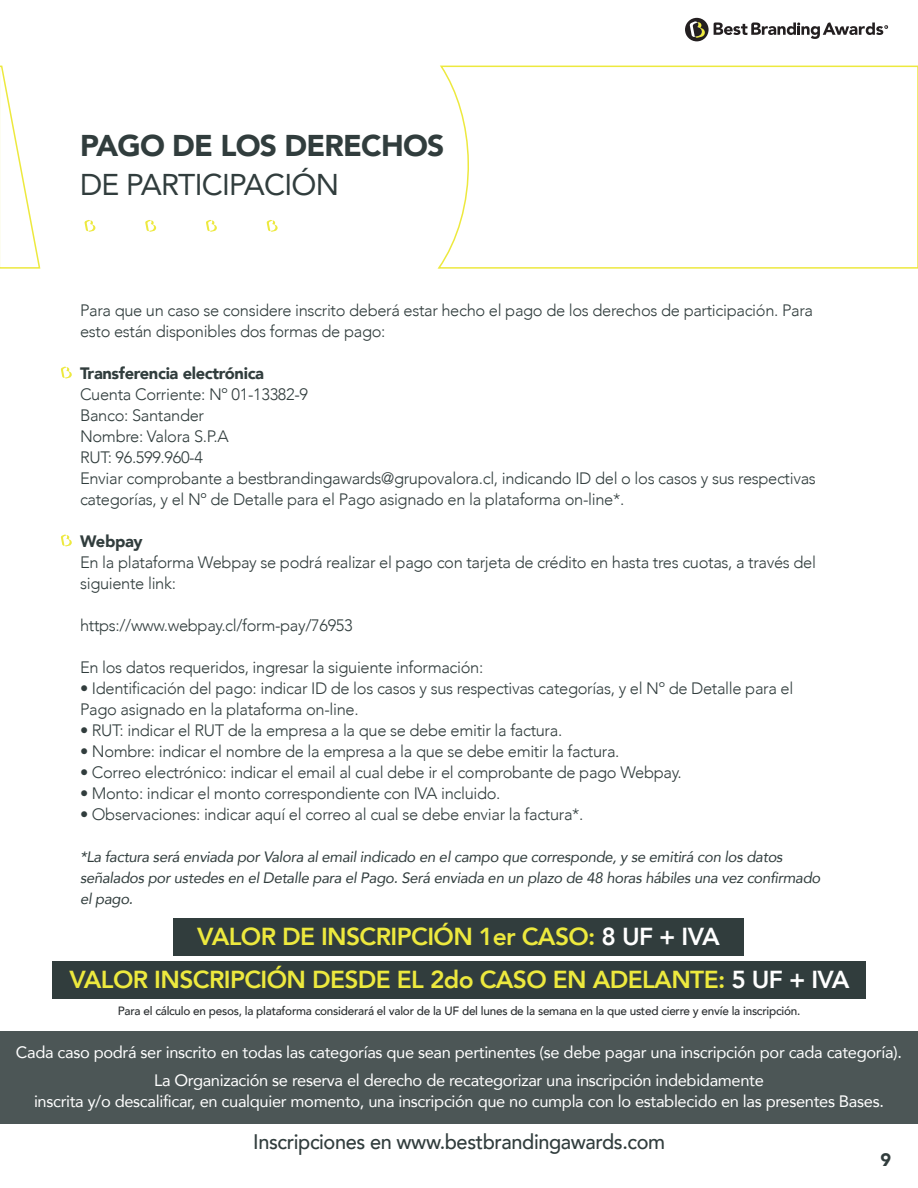
<style>
.page{position:relative;width:918px;height:1188px;background:#fff}
.page>*{position:absolute;margin:0;border:0;box-sizing:border-box;transform-origin:0 0}
.t1{font:900 30px "Avenir";letter-spacing:-.025em;color:#313d3d}
.t2{font:30px "Avenir";letter-spacing:-.025em;color:#313d3d}
.t3{font:800 24.6px/43px "Avenir";letter-spacing:-.025em;color:#ede93e;text-align:center}
.t4{font:500 21px "Avenir";letter-spacing:-.02em;color:#313d3d;scale:.95 1}
.t5{font:900 18px "Avenir";color:#313d3d}
.t6{font:300 16.5px/21px "Avenir";letter-spacing:-.02em;color:#313d3d}
.t7{font:16.5px/28.5px "Avenir";letter-spacing:-.02em;color:#fff;text-align:center}
.t8{font:900 16.5px "Avenir";letter-spacing:-.02em;color:#313d3d}
.t9{font:italic 15px/21px "Avenir";letter-spacing:-.02em;color:#313d3d}
.t10{font:500 12px "Avenir";letter-spacing:-.02em;color:#292d2f}
.s1{color:#fff}
</style>
<div class="page">
<svg style="left:714px;top:22px;width:174px;height:17px"></svg>
<div style="left:685px;top:18px;width:24px;height:23px;background:#231f20;border-radius:50%"></div>
<svg style="left:690px;top:21px;width:15px;height:17px"></svg>
<svg style="left:0;top:65px;width:41px;height:204px"></svg>
<svg style="left:437px;top:65px;width:481px;height:204px"></svg>
<svg style="left:61px;top:367px;width:11px;height:11px"></svg>
<svg style="left:61px;top:535px;width:11px;height:11px"></svg>
<svg style="left:267px;top:220px;width:11px;height:12px"></svg>
<svg style="left:206px;top:220px;width:11px;height:12px"></svg>
<svg style="left:145px;top:220px;width:11px;height:12px"></svg>
<svg style="left:85px;top:220px;width:10px;height:12px"></svg>
<div style="left:0;top:1032px;width:918px;height:92px;background:#4c5656"></div>
<div style="left:174px;top:918px;width:570px;height:38px;background:#313d3d"></div>
<div style="left:52px;top:961px;width:814px;height:37px;background:#313d3d"></div>
<h1 class="t1" style="left:80px;top:119px;width:366px">PAGO DE LOS DERECHOS</h1>
<h1 class="t2" style="left:80px;top:160px;width:260px">DE PARTICIPACIÓN</h1>
<p class="t6" style="left:80px;top:300px;width:735px">Para que un caso se considere inscrito deberá estar hecho el pago de los derechos de participación. Para esto están disponibles dos formas de pago:</p>
<p class="t8" style="left:80px;top:359px;width:186px">Transferencia electrónica</p>
<p class="t6" style="left:80px;top:384px;width:737px">Cuenta Corriente: Nº 01-13382-9<br>Banco: Santander<br>Nombre: Valora S.P.A<br>RUT: 96.599.960-4<br>Enviar comprobante a bestbrandingawards@grupovalora.cl, indicando ID del o los casos y sus respectivas categorías, y el Nº de Detalle para el Pago asignado en la plataforma on-line*.</p>
<p class="t8" style="left:80px;top:527px;width:64px">Webpay</p>
<p class="t6" style="left:80px;top:552px;width:737px">En la plataforma Webpay se podrá realizar el pago con tarjeta de crédito en hasta tres cuotas, a través del siguiente link:</p>
<p class="t6" style="left:80px;top:615px;width:274px">https://www.webpay.cl/form-pay/76953</p>
<p class="t6" style="left:80px;top:657px;width:405px">En los datos requeridos, ingresar la siguiente información:</p>
<p class="t6" style="left:80px;top:678px;width:715px">• Identificación del pago: indicar ID de los casos y sus respectivas categorías, y el Nº de Detalle para el<br>Pago asignado en la plataforma on-line.</p>
<p class="t6" style="left:80px;top:720px;width:484px">• RUT: indicar el RUT de la empresa a la que se debe emitir la factura.</p>
<p class="t6" style="left:80px;top:741px;width:541px">• Nombre: indicar el nombre de la empresa a la que se debe emitir la factura.</p>
<p class="t6" style="left:80px;top:762px;width:603px">• Correo electrónico: indicar el email al cual debe ir el comprobante de pago Webpay.</p>
<p class="t6" style="left:80px;top:783px;width:422px">• Monto: indicar el monto correspondiente con IVA incluido.</p>
<p class="t6" style="left:80px;top:804px;width:505px">• Observaciones: indicar aquí el correo al cual se debe enviar la factura*.</p>
<p class="t9" style="left:80px;top:846px;width:742px">*La factura será enviada por Valora al email indicado en el campo que corresponde, y se emitirá con los datos señalados por ustedes en el Detalle para el Pago. Será enviada en un plazo de 48 horas hábiles una vez confirmado el pago.</p>
<h2 class="t3" style="left:69px;top:915px;width:782px">VALOR DE INSCRIPCIÓN 1er CASO: <span class="s1">8 UF + IVA<br></span>VALOR INSCRIPCIÓN DESDE EL 2do CASO EN ADELANTE: <span class="s1">5 UF + IVA</span></h2>
<p class="t10" style="left:118px;top:1001px;width:684px">Para el cálculo en pesos, la plataforma considerará el valor de la UF del lunes de la semana en la que usted cierre y envíe la inscripción.</p>
<p class="t7" style="left:16px;top:1037px;width:888px">Cada caso podrá ser inscrito en todas las categorías que sean pertinentes (se debe pagar una inscripción por cada categoría).<br>La Organización se reserva el derecho de recategorizar una inscripción indebidamente</p>
<p class="t7" style="left:34px;top:1087px;width:851px">inscrita y/o descalificar, en cualquier momento, una inscripción que no cumpla con lo establecido en las presentes Bases.</p>
<p class="t4" style="left:253px;top:1123px;width:435px">Inscripciones en www.bestbrandingawards.com</p>
<p class="t5" style="left:881px;top:1144px;width:12px">9</p>
</div>
